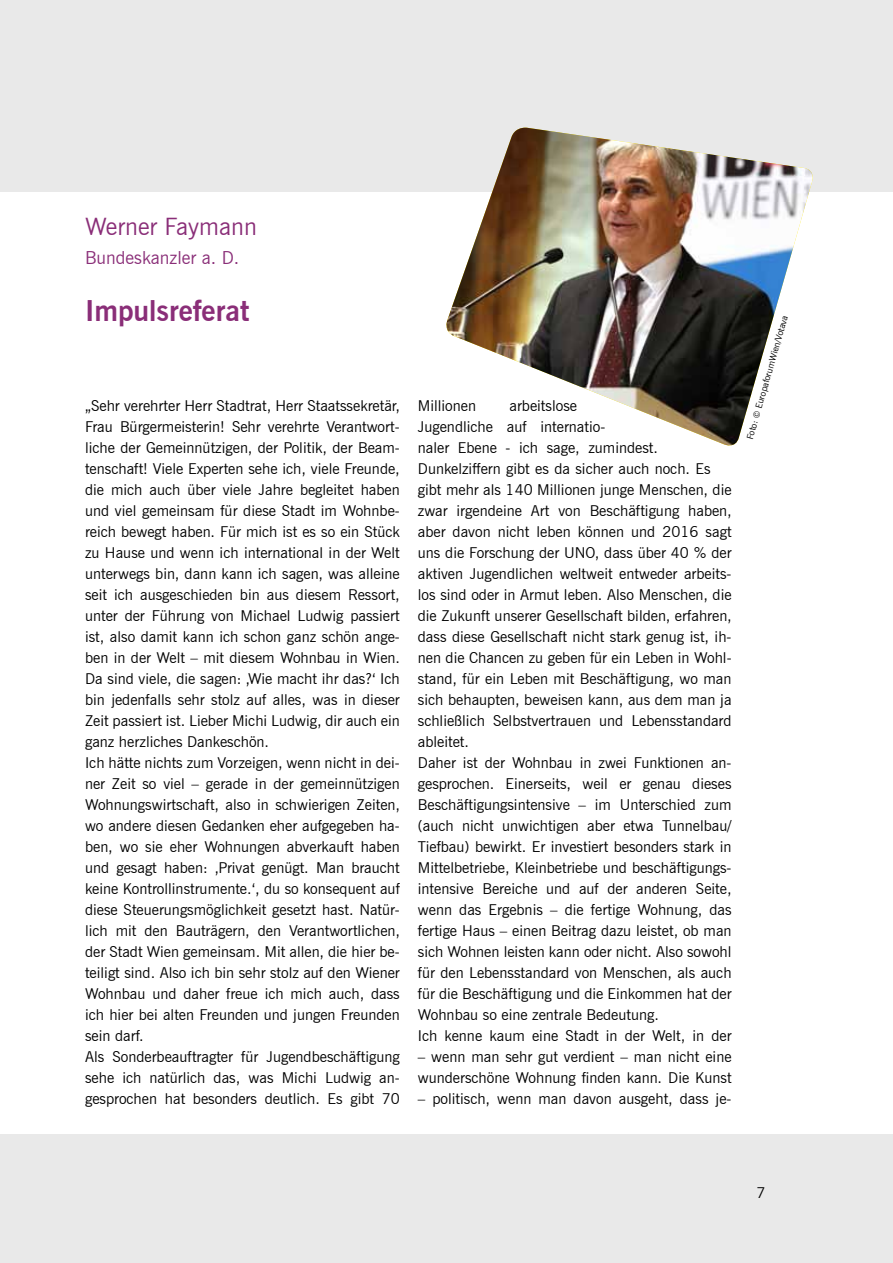
<style>
.page{position:relative;width:893px;height:1263px;background:#fff}
.page>*{position:absolute;margin:0;border:0;box-sizing:border-box;transform-origin:0 0}
.t1{font:700 28.5px "News Gothic BT";color:#8a2e78}
.t2{font:24px "News Gothic BT";color:#8a2e78}
.t3{font:18px "News Gothic BT";color:#8a2e78}
.t4{font:15px/21px "News Gothic BT";color:#000}
.t5{font:9px "News Gothic BT";color:#000}
</style>
<div class="page">
<div style="left:0;top:0;width:893px;height:191px;background:#e9e9e9"></div>
<div style="left:0;top:1134px;width:893px;height:129px;background:#e9e9e9"></div>
<img style="left:443px;top:128px;width:372px;height:318px">
<h2 class="t2" style="left:85px;top:212px;width:173px">Werner Faymann</h2>
<p class="t3" style="left:85px;top:247px;width:156px">Bundeskanzler a. D.</p>
<h1 class="t1" style="left:85px;top:293px;width:166px">Impulsreferat</h1>
<p class="t4" style="left:85px;top:395px;width:316px">„Sehr verehrter Herr Stadtrat, Herr Staatssekretär, Frau Bürgermeisterin! Sehr verehrte Verantwort&shy;liche der Gemeinnützigen, der Politik, der Beam&shy;tenschaft! Viele Experten sehe ich, viele Freunde, die mich auch über viele Jahre begleitet haben und viel gemeinsam für diese Stadt im Wohnbe&shy;reich bewegt haben. Für mich ist es so ein Stück zu Hause und wenn ich international in der Welt unterwegs bin, dann kann ich sagen, was alleine seit ich ausgeschieden bin aus diesem Ressort, unter der Führung von Michael Ludwig passiert ist, also damit kann ich schon ganz schön ange&shy;ben in der Welt – mit diesem Wohnbau in Wien.<br>Da sind viele, die sagen: ‚Wie macht ihr das?‘ Ich bin jedenfalls sehr stolz auf alles, was in dieser Zeit passiert ist. Lieber Michi Ludwig, dir auch ein ganz herzliches Dankeschön.<br>Ich hätte nichts zum Vorzeigen, wenn nicht in dei&shy;ner Zeit so viel – gerade in der gemeinnützigen Wohnungswirtschaft, also in schwierigen Zeiten, wo andere diesen Gedanken eher aufgegeben ha&shy;ben, wo sie eher Wohnungen abverkauft haben und gesagt haben: ‚Privat genügt. Man braucht keine Kontrollinstrumente.‘, du so konsequent auf diese Steuerungsmöglichkeit gesetzt hast. Natür&shy;lich mit den Bauträgern, den Verantwortlichen, der Stadt Wien gemeinsam. Mit allen, die hier be&shy;teiligt sind. Also ich bin sehr stolz auf den Wiener Wohnbau und daher freue ich mich auch, dass ich hier bei alten Freunden und jungen Freunden sein darf.<br>Als Sonderbeauftragter für Jugendbeschäftigung sehe ich natürlich das, was Michi Ludwig an&shy;gesprochen hat besonders deutlich. Es gibt 70</p>
<p class="t4" style="left:418px;top:395px;width:60px">Millionen</p>
<p class="t4" style="left:418px;top:395px;width:315px;text-indent:92px">arbeitslose<br>Jugendliche auf internatio-<br>naler Ebene - ich sage, zumindest.<br>Dunkelziffern gibt es da sicher auch noch. Es gibt mehr als 140 Millionen junge Menschen, die zwar irgendeine Art von Beschäftigung haben, aber davon nicht leben können und 2016 sagt uns die Forschung der UNO, dass über 40 % der aktiven Jugendlichen weltweit entweder arbeits&shy;los sind oder in Armut leben. Also Menschen, die die Zukunft unserer Gesellschaft bilden, erfahren, dass diese Gesellschaft nicht stark genug ist, ih&shy;nen die Chancen zu geben für ein Leben in Wohl&shy;stand, für ein Leben mit Beschäftigung, wo man sich behaupten, beweisen kann, aus dem man ja schließlich Selbstvertrauen und Lebensstandard ableitet.<br>Daher ist der Wohnbau in zwei Funktionen an&shy;gesprochen. Einerseits, weil er genau dieses Beschäftigungsintensive – im Unterschied zum (auch nicht unwichtigen aber etwa Tunnelbau/ Tiefbau) bewirkt. Er investiert besonders stark in Mittelbetriebe, Kleinbetriebe und beschäftigungs&shy;intensive Bereiche und auf der anderen Seite, wenn das Ergebnis – die fertige Wohnung, das fertige Haus – einen Beitrag dazu leistet, ob man sich Wohnen leisten kann oder nicht. Also sowohl für den Lebensstandard von Menschen, als auch für die Beschäftigung und die Einkommen hat der Wohnbau so eine zentrale Bedeutung.<br>Ich kenne kaum eine Stadt in der Welt, in der</p>
<p class="t4" style="left:418px;top:1046px;width:315px">– wenn man sehr gut verdient – man nicht eine wunderschöne Wohnung finden kann. Die Kunst</p>
<p class="t4" style="left:418px;top:1088px;width:315px">– politisch, wenn man davon ausgeht, dass je-</p>
<p class="t5" style="left:744px;top:438px;width:130px;rotate:-74deg">Foto: © EuropaforumWien/Votava</p>
<p class="t4" style="left:756px;top:1182px;width:11px">7</p>
</div>
